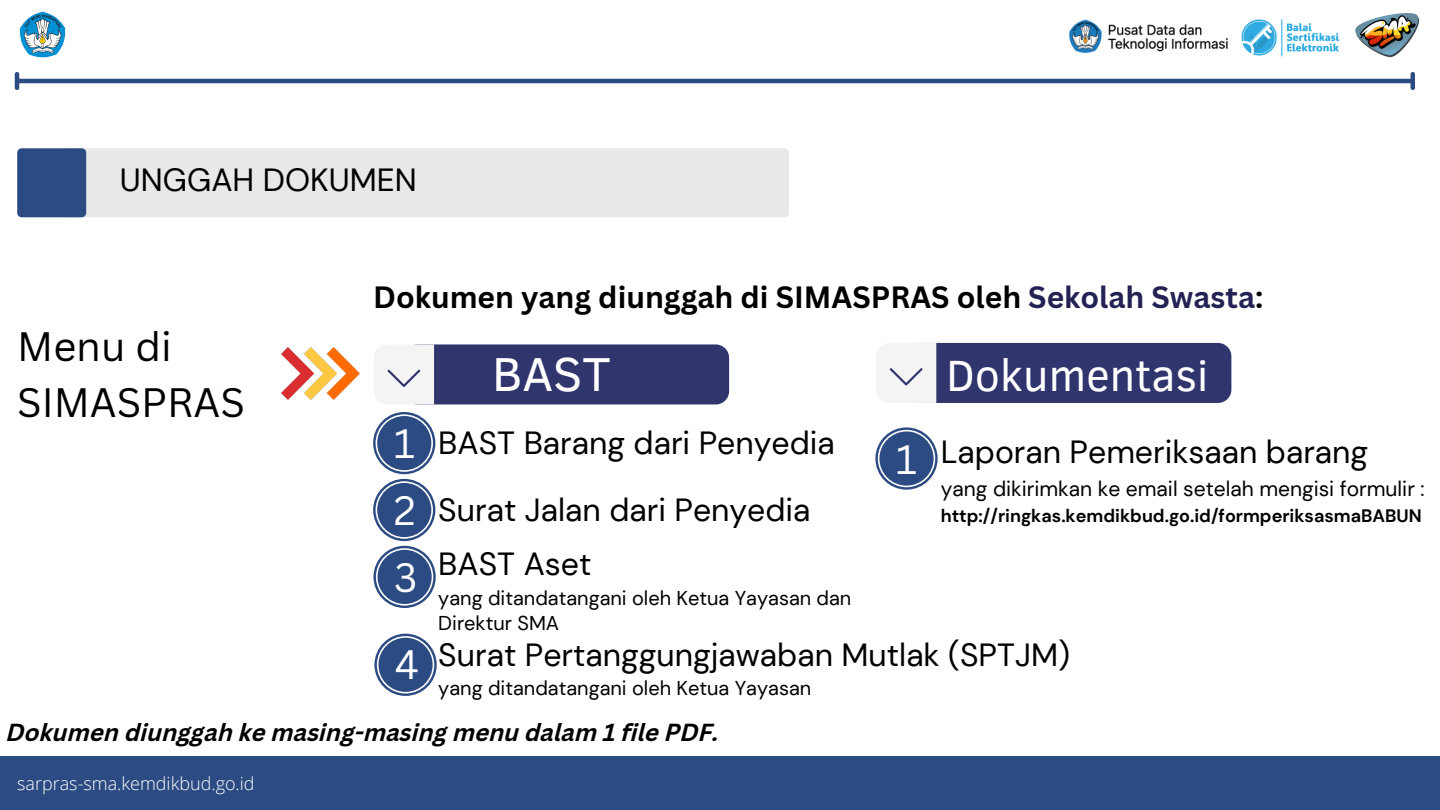
<style>
.page{position:relative;width:1440px;height:810px;background:#fff}
.page>*{position:absolute;margin:0;border:0;box-sizing:border-box;transform-origin:0 0}
.t1{font:48.9px "Clear Sans";color:#fff}
.t2{font:44.9px "Clear Sans";color:#fff}
.t3{font:40px/55.5px "Canva Sans";color:#000}
.t4{font:40px "Canva Sans";color:#fff}
.t5{font:32px "DM Sans";color:#000}
.t6{font:700 30px "Canva Sans";color:#000}
.t7{font:italic 700 24px "Canva Sans";color:#000}
.t8{font:21px "DM Sans";color:#000}
.t9{font:20px/25.5px "DM Sans";color:#000}
.t10{font:700 18px "DM Sans";color:#000}
.t11{font:300 18px "Open Sans";color:#fff}
.s1{color:#242254}
.s2{font-family:"Canva Sans";font-size:40px;color:#fff}
</style>
<div class="page">
<div style="left:0;top:756px;width:1440px;height:54px;background:#2b4b82"></div>
<div style="left:62px;top:148px;width:727px;height:69px;background:#e8e8e8;border-radius:4px"></div>
<div style="left:17px;top:148px;width:69px;height:69px;background:#2b4b82;border-radius:4px"></div>
<img style="left:19px;top:11px;width:47px;height:47px">
<img style="left:1355px;top:13px;width:65px;height:45px">
<img style="left:1241px;top:19px;width:99px;height:38px">
<hr style="left:19px;top:79px;width:1392px;height:4px;background:#2b4b82">
<svg style="left:15px;top:72px;width:4px;height:18px"></svg>
<svg style="left:1411px;top:72px;width:4px;height:18px"></svg>
<img style="left:1069px;top:19px;width:159px;height:34px">
<div style="left:404px;top:344px;width:325px;height:60px;background:#31356e;border-radius:13px"></div>
<div style="left:374px;top:344px;width:60px;height:60px;background:#f4f4f4"></div>
<div style="left:906px;top:343px;width:325px;height:60px;background:#31356e;border-radius:13px"></div>
<div style="left:876px;top:343px;width:60px;height:60px;background:#f4f4f4"></div>
<img style="left:281px;top:348px;width:78px;height:51px">
<svg style="left:875px;top:427px;width:63px;height:63px"></svg>
<div style="left:879px;top:431px;width:55px;height:55px;background:#2b4b82;border-radius:50%"></div>
<svg style="left:373px;top:412px;width:63px;height:196px"></svg>
<div style="left:378px;top:550px;width:54px;height:54px;background:#2b4b82;border-radius:50%"></div>
<svg style="left:374px;top:634px;width:63px;height:62px"></svg>
<div style="left:378px;top:638px;width:55px;height:54px;background:#2b4b82;border-radius:50%"></div>
<p class="t5" style="left:120px;top:160px;width:299px">UNGGAH DOKUMEN</p>
<p class="t3" style="left:17px;top:318px;width:229px">Menu di<br>SIMASPRAS</p>
<p class="t6" style="left:373px;top:276px;width:892px">Dokumen yang diunggah di SIMASPRAS oleh <span class="s1">Sekolah Swasta</span>:</p>
<h1 class="t1" style="left:492px;top:338px;width:120px">BAST</h1>
<h2 class="t2" style="left:947px;top:343px;width:263px">Dokumentasi</h2>
<p class="t5" style="left:438px;top:422px;width:398px">BAST Barang dari Penyedia</p>
<p class="t4" style="left:394px;top:416px;width:23px">1</p>
<p class="t5" style="left:394px;top:489px;width:418px"><span class="s2">2</span> Surat Jalan dari Penyedia</p>
<p class="t5" style="left:941px;top:431px;width:429px">Laporan Pemeriksaan barang</p>
<p class="t8" style="left:941px;top:475px;width:485px">yang dikirimkan ke email setelah mengisi formulir :</p>
<p class="t10" style="left:941px;top:504px;width:482px">http://ringkas.kemdikbud.go.id/formperiksasmaBABUN</p>
<p class="t4" style="left:896px;top:431px;width:23px">1</p>
<p class="t5" style="left:394px;top:544px;width:199px"><span class="s2">3</span> BAST Aset</p>
<p class="t9" style="left:438px;top:585px;width:415px">yang ditandatangani oleh Ketua Yayasan dan<br>Direktur SMA</p>
<p class="t5" style="left:395px;top:634px;width:677px"><span class="s2">4</span> Surat Pertanggungjawaban Mutlak (SPTJM)</p>
<p class="t9" style="left:438px;top:675px;width:374px">yang ditandatangani oleh Ketua Yayasan</p>
<p class="t7" style="left:7px;top:723px;width:714px">Dokumen diunggah ke masing-masing menu dalam 1 file PDF.</p>
<p class="t11" style="left:17px;top:771px;width:239px">sarpras-sma.kemdikbud.go.id</p>
</div>
